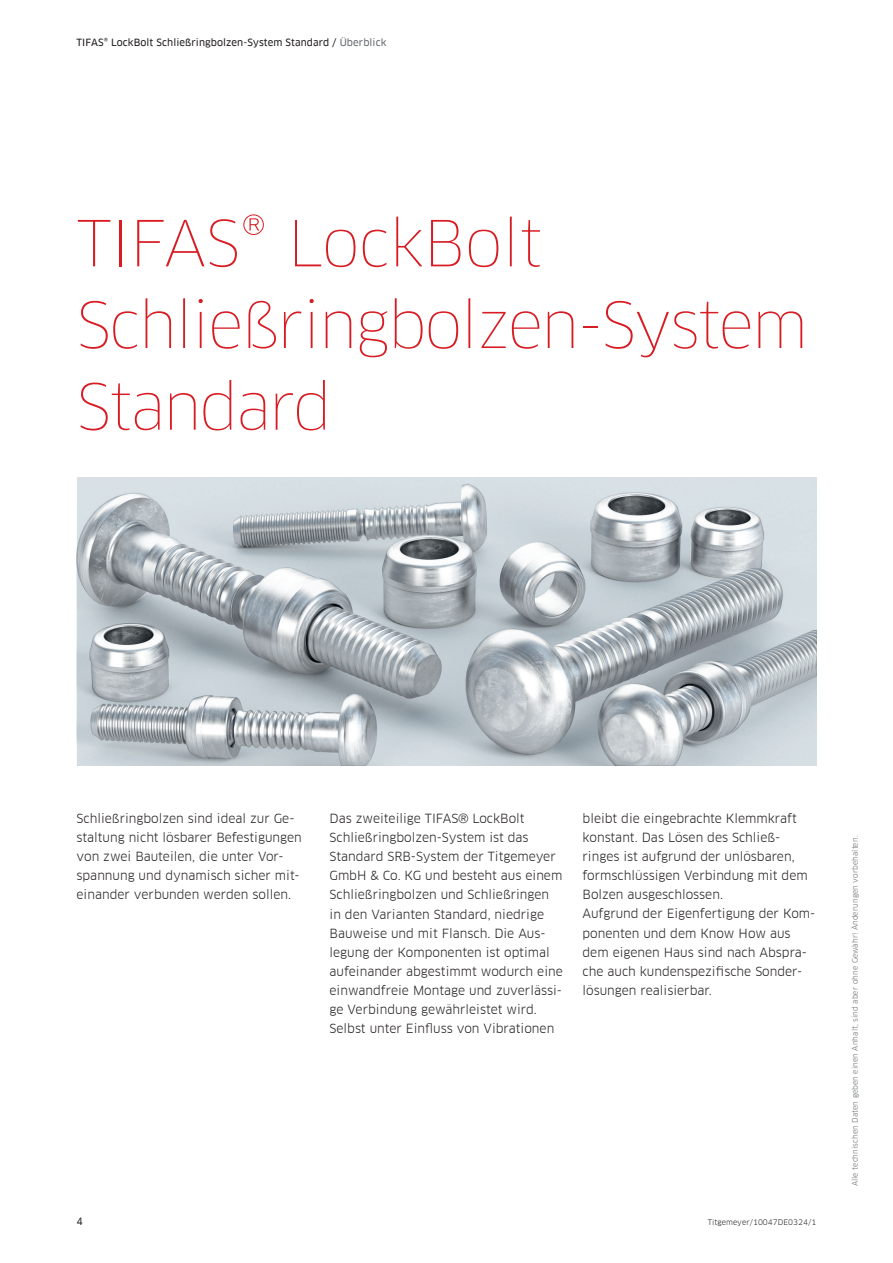
<style>
.page{position:relative;width:893px;height:1263px;background:#fff}
.page>*{position:absolute;margin:0;border:0;box-sizing:border-box;transform-origin:0 0}
.t1{font:100 61.8px/81.8px "Clan Offc Pro";letter-spacing:-.03em;color:#d81c23}
.t2{font:12.3px/19.2px "Clan Offc Pro";color:#231f20}
.t3{font:9.75px "Clan Offc Pro News";letter-spacing:.01em;color:#231f20}
.t4{font:7.5px "Clan Offc Pro";letter-spacing:.01em;color:#666b70}
.t5{font:7.5px "Clan Offc Pro";letter-spacing:.01em;color:#231f20}
.s1{color:#666b70}
.s2{font-family:"Helvetica Com";font-weight:300;font-stretch:condensed}
</style>
<div class="page">
<img style="left:77px;top:477px;width:739px;height:288px">
<img style="left:233px;top:485px;width:232px;height:63px">
<p class="t3" style="left:77px;top:37px;width:311px">TIFAS® LockBolt Schließringbolzen-System Standard / <span class="s1">Überblick</span></p>
<h1 class="t1" style="left:77px;top:202px;width:733px">TIFAS® LockBolt<br>Schließringbolzen-System<br>Standard</h1>
<p class="t2" style="left:77px;top:809px;width:227px">Schließringbolzen sind ideal zur Ge&shy;staltung nicht lösbarer Befestigungen von zwei Bauteilen, die unter Vor&shy;spannung und dynamisch sicher mit&shy;einander verbunden werden sollen.</p>
<p class="t2" style="left:330px;top:809px;width:235px">Das zweiteilige TIFAS<span class="s2">®</span> LockBolt Schließringbolzen-System ist das Standard SRB-System der Titgemeyer GmbH &amp; Co. KG und besteht aus einem Schließringbolzen und Schließringen in den Varianten Standard, niedrige Bauweise und mit Flansch. Die Aus&shy;legung der Komponenten ist optimal aufeinander abgestimmt wodurch eine einwandfreie Montage und zuverlässi&shy;ge Verbindung gewährleistet wird.<br>Selbst unter Einfluss von Vibrationen</p>
<p class="t2" style="left:583px;top:809px;width:234px">bleibt die eingebrachte Klemmkraft konstant. Das Lösen des Schließ&shy;ringes ist aufgrund der unlösbaren, formschlüssigen Verbindung mit dem<br>Bolzen ausgeschlossen.<br>Aufgrund der Eigenfertigung der Kom&shy;ponenten und dem Know How aus dem eigenen Haus sind nach Abspra&shy;che auch kundenspezifische Sonder&shy;lösungen realisierbar.</p>
<p class="t3" style="left:77px;top:1215px;width:8px">4</p>
<p class="t5" style="left:708px;top:1217px;width:110px">Titgemeyer/10047DE0324/1</p>
<p class="t4" style="left:850px;top:1186px;width:352px;rotate:-90deg">Alle technischen Daten geben einen Anhalt, sind aber ohne Gewähr! Änderungen vorbehalten.</p>
</div>
